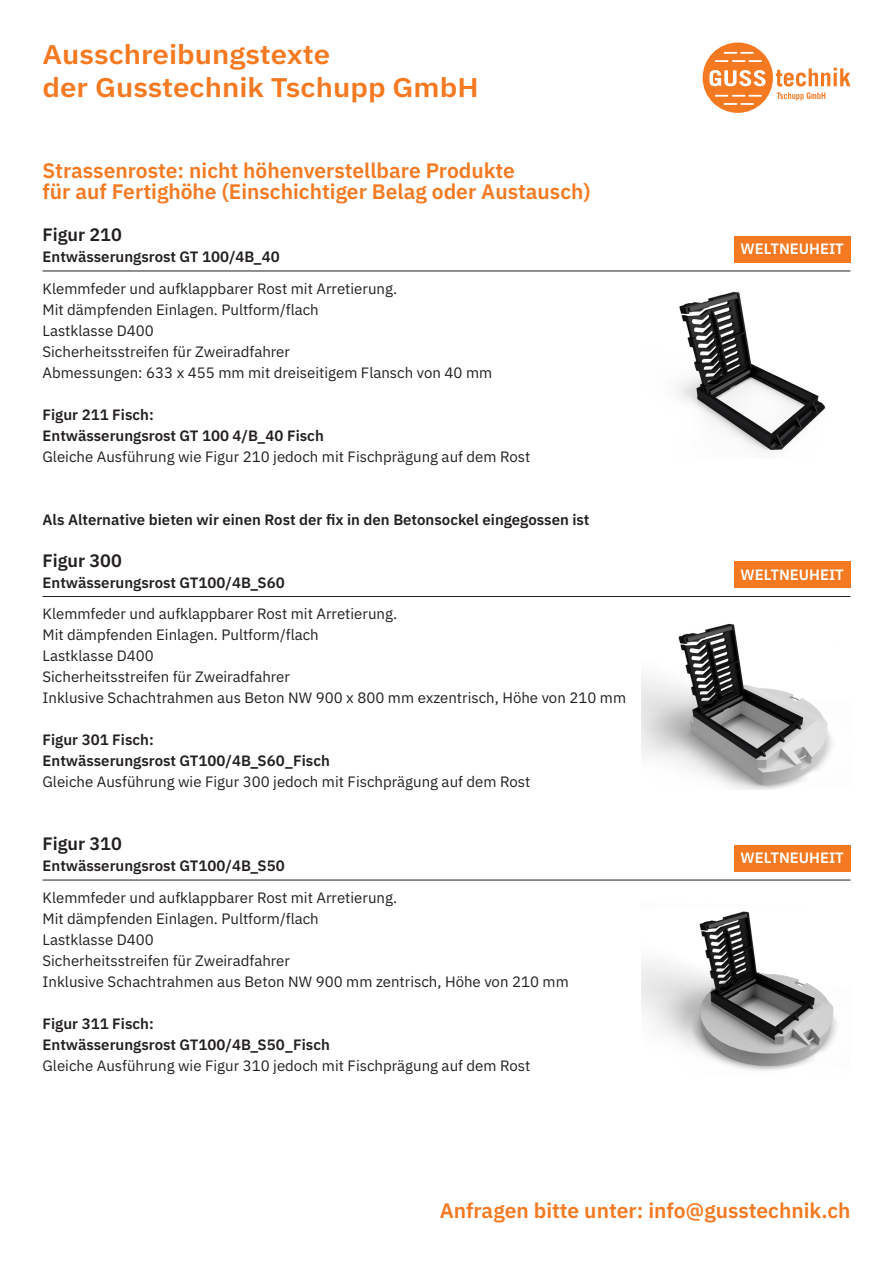
<style>
.page{position:relative;width:893px;height:1263px;background:#fff}
.page>*{position:absolute;margin:0;border:0;box-sizing:border-box;transform-origin:0 0}
.t1{font:600 27px/33px "IBM Plex Sans";color:#f47921;scale:1.09 1}
.t2{font:600 21px "IBM Plex Sans";color:#f47921}
.t3{font:600 18px "IBM Plex Sans";color:#231f20}
.t4{font:15px "IBM Plex Sans";color:#231f20}
.t5{font:600 15px "IBM Plex Sans";color:#231f20}
.t6{font:600 15px "IBM Plex Sans";color:#fff}
</style>
<div class="page">
<div style="left:734px;top:236px;width:116px;height:26px;background:#f47921"></div>
<hr style="left:43px;top:271px;width:807px;height:1px;background:#231f20">
<div style="left:734px;top:562px;width:116px;height:26px;background:#f47921"></div>
<hr style="left:43px;top:596px;width:807px;height:1px;background:#231f20">
<div style="left:734px;top:845px;width:116px;height:26px;background:#f47921"></div>
<hr style="left:43px;top:880px;width:807px;height:1px;background:#231f20">
<svg style="left:703px;top:43px;width:147px;height:70px"></svg>
<img style="left:678px;top:291px;width:148px;height:161px">
<img style="left:641px;top:623px;width:191px;height:166px">
<img style="left:641px;top:911px;width:196px;height:160px">
<p class="t1" style="left:43px;top:35px;width:401px">Ausschreibungstexte<br>der Gusstechnik Tschupp GmbH</p>
<p class="t2" style="left:43px;top:154px;width:474px">Strassenroste: nicht höhenverstellbare Produkte</p>
<p class="t2" style="left:43px;top:175px;width:550px">für auf Fertighöhe (Einschichtiger Belag oder Austausch)</p>
<p class="t3" style="left:43px;top:221px;width:81px">Figur 210</p>
<p class="t5" style="left:43px;top:245px;width:239px">Entwässerungsrost GT 100/4B_40</p>
<p class="t4" style="left:43px;top:277px;width:356px">Klemmfeder und aufklappbarer Rost mit Arretierung.</p>
<p class="t4" style="left:43px;top:298px;width:278px">Mit dämpfenden Einlagen. Pultform/flach</p>
<p class="t4" style="left:43px;top:319px;width:113px">Lastklasse D400</p>
<p class="t4" style="left:43px;top:340px;width:249px">Sicherheitsstreifen für Zweiradfahrer</p>
<p class="t4" style="left:43px;top:361px;width:451px">Abmessungen: 633 x 455 mm mit dreiseitigem Flansch von 40 mm</p>
<p class="t5" style="left:43px;top:403px;width:113px">Figur 211 Fisch:</p>
<p class="t5" style="left:43px;top:424px;width:283px">Entwässerungsrost GT 100 4/B_40 Fisch</p>
<p class="t4" style="left:43px;top:445px;width:489px">Gleiche Ausführung wie Figur 210 jedoch mit Fischprägung auf dem Rost</p>
<p class="t5" style="left:43px;top:508px;width:548px">Als Alternative bieten wir einen Rost der fix in den Betonsockel eingegossen ist</p>
<p class="t3" style="left:43px;top:546px;width:81px">Figur 300</p>
<p class="t5" style="left:43px;top:571px;width:244px">Entwässerungsrost GT100/4B_S60</p>
<p class="t4" style="left:43px;top:603px;width:356px">Klemmfeder und aufklappbarer Rost mit Arretierung.</p>
<p class="t4" style="left:43px;top:624px;width:278px">Mit dämpfenden Einlagen. Pultform/flach</p>
<p class="t4" style="left:43px;top:645px;width:113px">Lastklasse D400</p>
<p class="t4" style="left:43px;top:666px;width:249px">Sicherheitsstreifen für Zweiradfahrer</p>
<p class="t4" style="left:43px;top:687px;width:585px">Inklusive Schachtrahmen aus Beton NW 900 x 800 mm exzentrisch, Höhe von 210 mm</p>
<p class="t5" style="left:43px;top:728px;width:113px">Figur 301 Fisch:</p>
<p class="t5" style="left:43px;top:749px;width:289px">Entwässerungsrost GT100/4B_S60_Fisch</p>
<p class="t4" style="left:43px;top:771px;width:489px">Gleiche Ausführung wie Figur 300 jedoch mit Fischprägung auf dem Rost</p>
<p class="t3" style="left:43px;top:830px;width:81px">Figur 310</p>
<p class="t5" style="left:43px;top:854px;width:244px">Entwässerungsrost GT100/4B_S50</p>
<p class="t4" style="left:43px;top:886px;width:356px">Klemmfeder und aufklappbarer Rost mit Arretierung.</p>
<p class="t4" style="left:43px;top:907px;width:278px">Mit dämpfenden Einlagen. Pultform/flach</p>
<p class="t4" style="left:43px;top:928px;width:113px">Lastklasse D400</p>
<p class="t4" style="left:43px;top:949px;width:249px">Sicherheitsstreifen für Zweiradfahrer</p>
<p class="t4" style="left:43px;top:970px;width:528px">Inklusive Schachtrahmen aus Beton NW 900 mm zentrisch, Höhe von 210 mm</p>
<p class="t5" style="left:43px;top:1012px;width:113px">Figur 311 Fisch:</p>
<p class="t5" style="left:43px;top:1033px;width:289px">Entwässerungsrost GT100/4B_S50_Fisch</p>
<p class="t4" style="left:43px;top:1054px;width:489px">Gleiche Ausführung wie Figur 310 jedoch mit Fischprägung auf dem Rost</p>
<p class="t6" style="left:740px;top:237px;width:105px">WELTNEUHEIT</p>
<p class="t6" style="left:740px;top:563px;width:105px">WELTNEUHEIT</p>
<p class="t6" style="left:740px;top:846px;width:105px">WELTNEUHEIT</p>
<p class="t2" style="left:440px;top:1194px;width:412px">Anfragen bitte unter: info@gusstechnik.ch</p>
</div>
